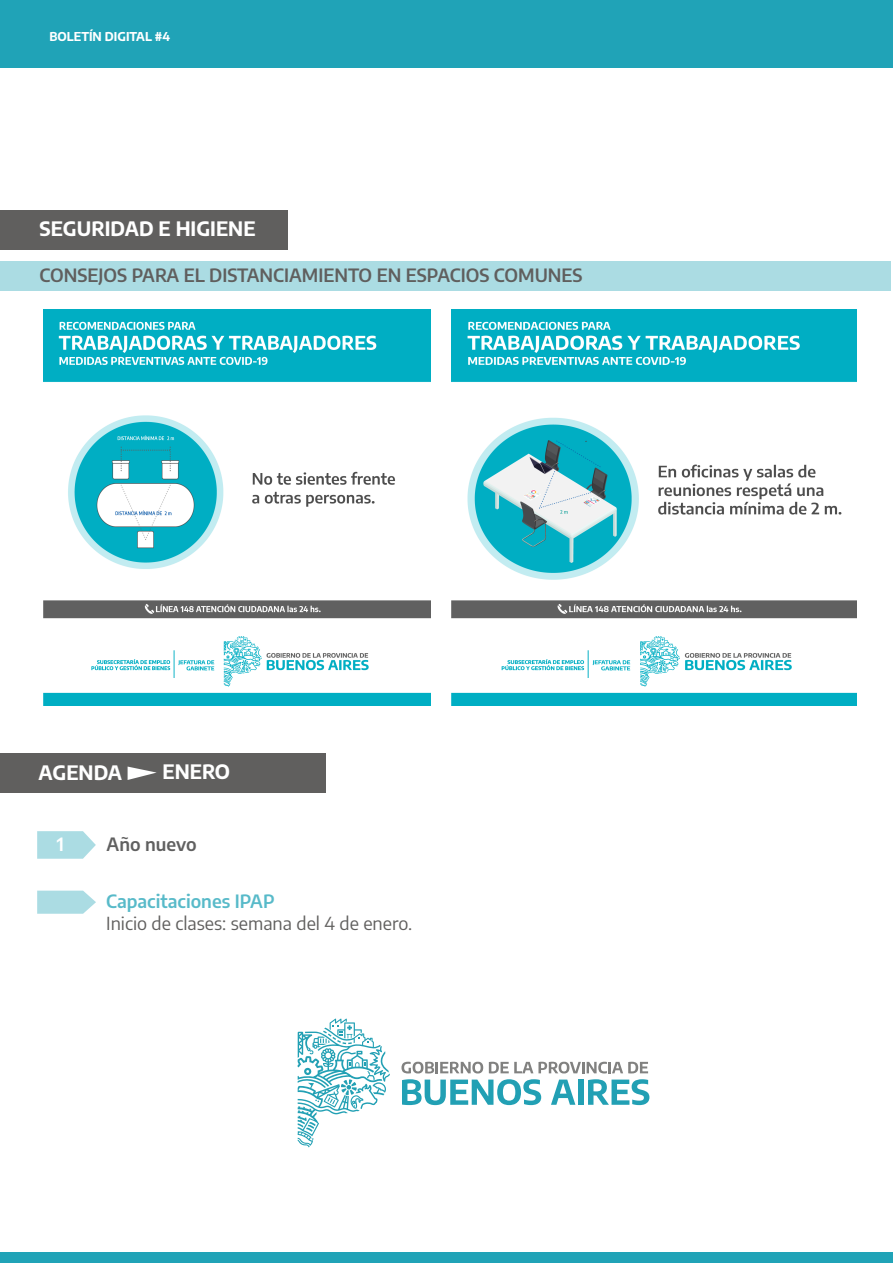
<style>
.page{position:relative;width:893px;height:1263px;background:#fff}
.page>*{position:absolute;margin:0;border:0;box-sizing:border-box;transform-origin:0 0}
.t1{font:700 19.5px "Encode Sans";color:#fff}
.t2{font:600 18px "Encode Sans";color:#605f5e}
.t3{font:18px "Encode Sans";color:#605f5e}
.t4{font:600 18px "Encode Sans";color:rgb(32 163 183/.75)}
.t5{font:600 18px "Encode Sans";color:#606060}
.t6{font:600 18px "Encode Sans";color:#fff}
.t7{font:700 12px "Encode Sans";color:#fff}
</style>
<div class="page">
<div style="left:0;top:754px;width:325px;height:39px;background:#605f5e"></div>
<svg style="left:37px;top:891px;width:59px;height:23px"></svg>
<svg style="left:37px;top:831px;width:59px;height:28px;background:#b5e0e6"></svg>
<svg style="left:128px;top:766px;width:29px;height:14px"></svg>
<div style="left:0;top:261px;width:891px;height:29px;background:#abdce3"></div>
<div style="left:0;top:210px;width:288px;height:39px;background:#605f5e"></div>
<div style="left:0;top:0;width:893px;height:68px;background:#20a3b7"></div>
<div style="left:0;top:1252px;width:893px;height:11px;background:#20a3b7"></div>
<svg style="left:401px;top:1062px;width:82px;height:11px"></svg>
<svg style="left:489px;top:1062px;width:159px;height:11px"></svg>
<svg style="left:402px;top:1079px;width:139px;height:26px"></svg>
<svg style="left:551px;top:1079px;width:24px;height:26px"></svg>
<div style="left:578px;top:1079px;width:5px;height:26px;background:#22a0b4"></div>
<svg style="left:588px;top:1079px;width:61px;height:26px"></svg>
<svg style="left:298px;top:1018px;width:92px;height:129px"></svg>
<img style="left:44px;top:309px;width:387px;height:397px">
<img style="left:452px;top:309px;width:404px;height:397px">
<p class="t7" style="left:50px;top:28px;width:122px">BOLETÍN DIGITAL #4</p>
<p class="t7" style="left:57px;top:35px;width:104px">BOLETÍN DIGITAL</p>
<p class="t1" style="left:40px;top:214px;width:217px">SEGURIDAD E HIGIENE</p>
<p class="t2" style="left:40px;top:262px;width:545px">CONSEJOS PARA EL DISTANCIAMIENTO EN ESPACIOS COMUNES</p>
<p class="t1" style="left:39px;top:758px;width:85px">AGENDA</p>
<p class="t1" style="left:163px;top:757px;width:69px">ENERO</p>
<p class="t6" style="left:57px;top:831px;width:9px">1</p>
<p class="t5" style="left:107px;top:831px;width:92px">Año nuevo</p>
<p class="t4" style="left:106px;top:889px;width:170px">Capacitaciones IPAP</p>
<p class="t3" style="left:106px;top:911px;width:307px">Inicio de clases: semana del 4 de enero.</p>
</div>
